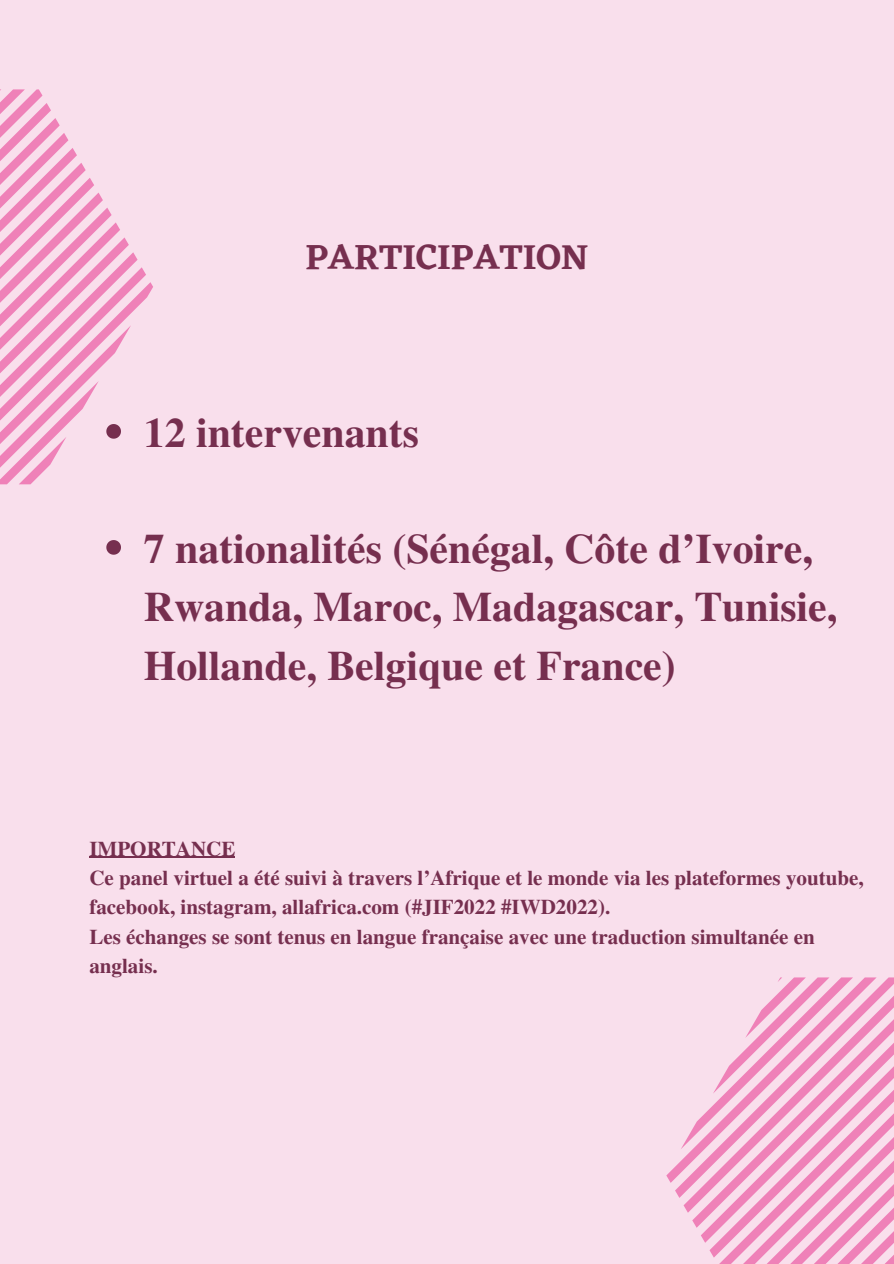
<style>
.page{position:relative;width:894px;height:1264px;background:#fff}
.page>*{position:absolute;margin:0;border:0;box-sizing:border-box;transform-origin:0 0}
.t1{font:700 41.85px/58.5px "Te X Gyre Termes";color:#762f4f}
.t2{font:600 36px "Eczar";color:#762f4f}
.t3{font:700 21px/29.2px "Te X Gyre Termes";color:#762f4f}
</style>
<div class="page">
<div style="left:0;top:0;width:893px;height:1263px;background:#f9dfec"></div>
<svg style="left:666px;top:977px;width:227px;height:286px"></svg>
<svg style="left:106px;top:540px;width:15px;height:14px"></svg>
<svg style="left:0;top:89px;width:153px;height:395px"></svg>
<hr style="left:89px;top:856px;width:146px;height:1px;background:#762f4f">
<h2 class="t2" style="left:305px;top:235px;width:285px">PARTICIPATION</h2>
<h1 class="t1" style="left:144px;top:401px;width:277px">12 intervenants</h1>
<h1 class="t1" style="left:144px;top:517px;width:694px">7 nationalités (Sénégal, Côte d’Ivoire,<br>Rwanda, Maroc, Madagascar, Tunisie,<br>Hollande, Belgique et France)</h1>
<p class="t3" style="left:89px;top:832px;width:775px">IMPORTANCE<br>Ce panel virtuel a été suivi à travers l’Afrique et le monde via les plateformes youtube, facebook, instagram, allafrica.com (#JIF2022 #IWD2022).<br>Les échanges se sont tenus en langue française avec une traduction simultanée en anglais.</p>
</div>
